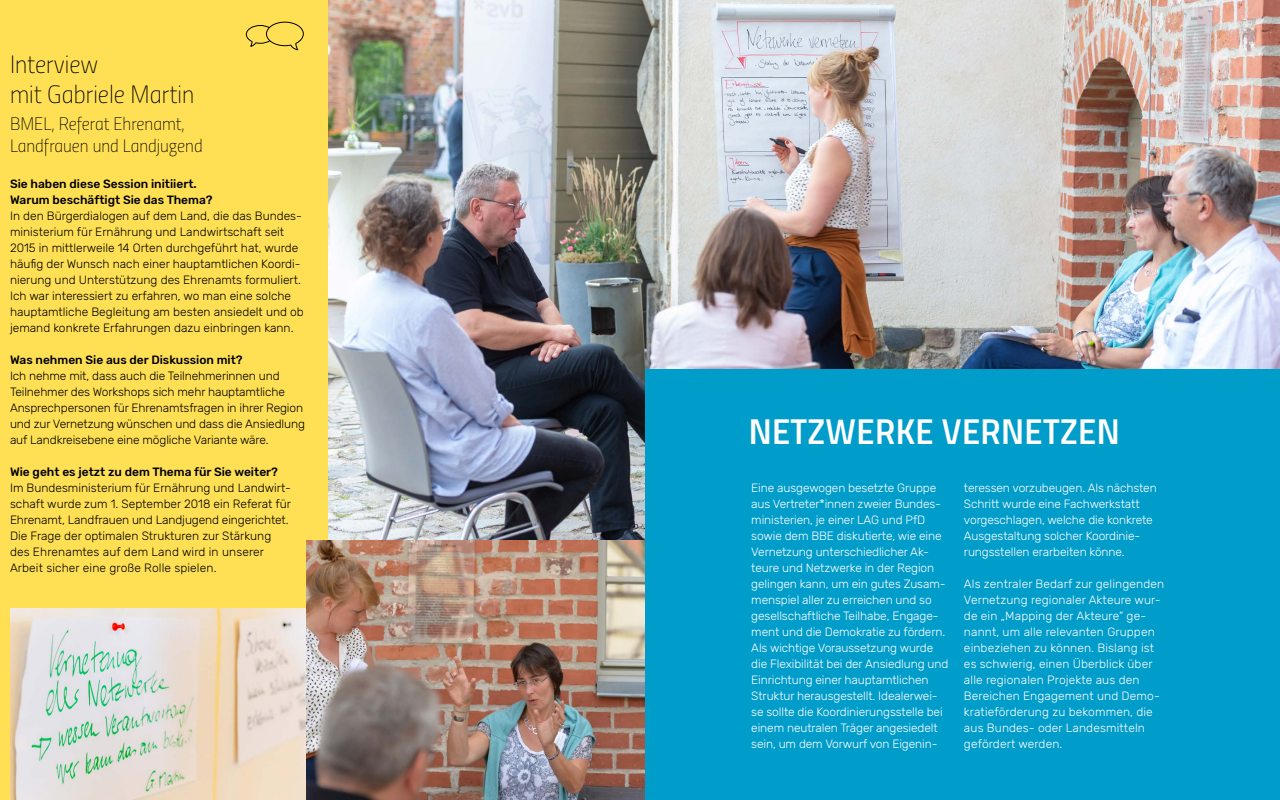
<style>
.page{position:relative;width:1280px;height:800px;background:#fff}
.page>*{position:absolute;margin:0;border:0;box-sizing:border-box;transform-origin:0 0}
.t1{font:36px "Titillium Semibold Upright";letter-spacing:.01em;color:#fff}
.t2{font:25px/30px "Titillium Thin Upright";color:#000}
.t3{font:18px/21.6px "Titillium Thin Upright";color:#000}
.t4{font:300 12px/16px "Rubik";color:#000}
.t5{font:300 12px/16px "Rubik";letter-spacing:-.01em;color:#fff}
.t6{font:300 12px/16px "Rubik";letter-spacing:.01em;color:#fff}
.t7{font:500 12px/16px "Rubik";color:#000}
</style>
<div class="page">
<img style="left:328px;top:0;width:952px;height:544px">
<div style="left:646px;top:369px;width:634px;height:431px;background:#009cca"></div>
<div style="left:0;top:0;width:328px;height:800px;background:#ffe054"></div>
<svg style="left:245px;top:21px;width:59px;height:30px"></svg>
<img style="left:10px;top:609px;width:296px;height:191px">
<img style="left:306px;top:540px;width:339px;height:260px">
<h2 class="t2" style="left:10px;top:48px;width:186px">Interview<br>mit Gabriele Martin</h2>
<h3 class="t3" style="left:10px;top:112px;width:194px">BMEL, Referat Ehrenamt,<br>Landfrauen und Landjugend</h3>
<p class="t7" style="left:10px;top:177px;width:204px">Sie haben diese Session initiiert.<br>Warum beschäftigt Sie das Thema?</p>
<p class="t4" style="left:10px;top:209px;width:295px">In den Bürgerdialogen auf dem Land, die das Bundes&shy;ministerium für Ernährung und Landwirtschaft seit 2015 in mittlerweile 14 Orten durchgeführt hat, wurde häufig der Wunsch nach einer hauptamtlichen Koordi&shy;nierung und Unterstützung des Ehrenamts formuliert.<br>Ich war interessiert zu erfahren, wo man eine solche hauptamtliche Begleitung am besten ansiedelt und ob jemand konkrete Erfahrungen dazu einbringen kann.</p>
<p class="t7" style="left:10px;top:353px;width:234px">Was nehmen Sie aus der Diskussion mit?</p>
<p class="t4" style="left:10px;top:369px;width:296px">Ich nehme mit, dass auch die Teilnehmerinnen und Teilnehmer des Workshops sich mehr hauptamtliche Ansprechpersonen für Ehrenamtsfragen in ihrer Region und zur Vernetzung wünschen und dass die Ansiedlung auf Landkreisebene eine mögliche Variante wäre.</p>
<p class="t7" style="left:10px;top:465px;width:270px">Wie geht es jetzt zu dem Thema für Sie weiter?</p>
<p class="t4" style="left:10px;top:481px;width:283px">Im Bundesministerium für Ernährung und Landwirt&shy;schaft wurde zum 1. September 2018 ein Referat für Ehrenamt, Landfrauen und Landjugend eingerichtet.<br>Die Frage der optimalen Strukturen zur Stärkung des Ehrenamtes auf dem Land wird in unserer Arbeit sicher eine große Rolle spielen.</p>
<h1 class="t1" style="left:749px;top:404px;width:373px">NETZWERKE VERNETZEN</h1>
<p class="t5" style="left:751px;top:480px;width:199px">Eine ausgewogen besetzte Gruppe aus Vertreter*innen zweier Bundes&shy;ministerien, je einer LAG und PfD sowie dem BBE diskutierte, wie eine Vernetzung unterschiedlicher Ak&shy;teure und Netzwerke in der Region gelingen kann, um ein gutes Zusam&shy;menspiel aller zu erreichen und so gesellschaftliche Teilhabe, Engage&shy;ment und die Demokratie zu fördern.<br>Als wichtige Voraussetzung wurde die Flexibilität bei der Ansiedlung und Einrichtung einer hauptamtlichen Struktur herausgestellt. Idealerwei&shy;se sollte die Koordinierungsstelle bei einem neutralen Träger angesiedelt sein, um dem Vorwurf von Eigenin-</p>
<p class="t5" style="left:964px;top:480px;width:194px">teressen vorzubeugen. Als nächsten Schritt wurde eine Fachwerkstatt vorgeschlagen, welche die konkrete Ausgestaltung solcher Koordinie&shy;rungsstellen erarbeiten könne.</p>
<p class="t6" style="left:964px;top:576px;width:202px">Als zentraler Bedarf zur gelingenden<br>Vernetzung regionaler Akteure wur&shy;de ein „Mapping der Akteure“ ge&shy;nannt, um alle relevanten Gruppen einbeziehen zu können. Bislang ist es schwierig, einen Überblick über alle regionalen Projekte aus den<br>Bereichen Engagement und Demo&shy;kratieförderung zu bekommen, die aus Bundes- oder Landesmitteln gefördert werden.</p>
</div>
